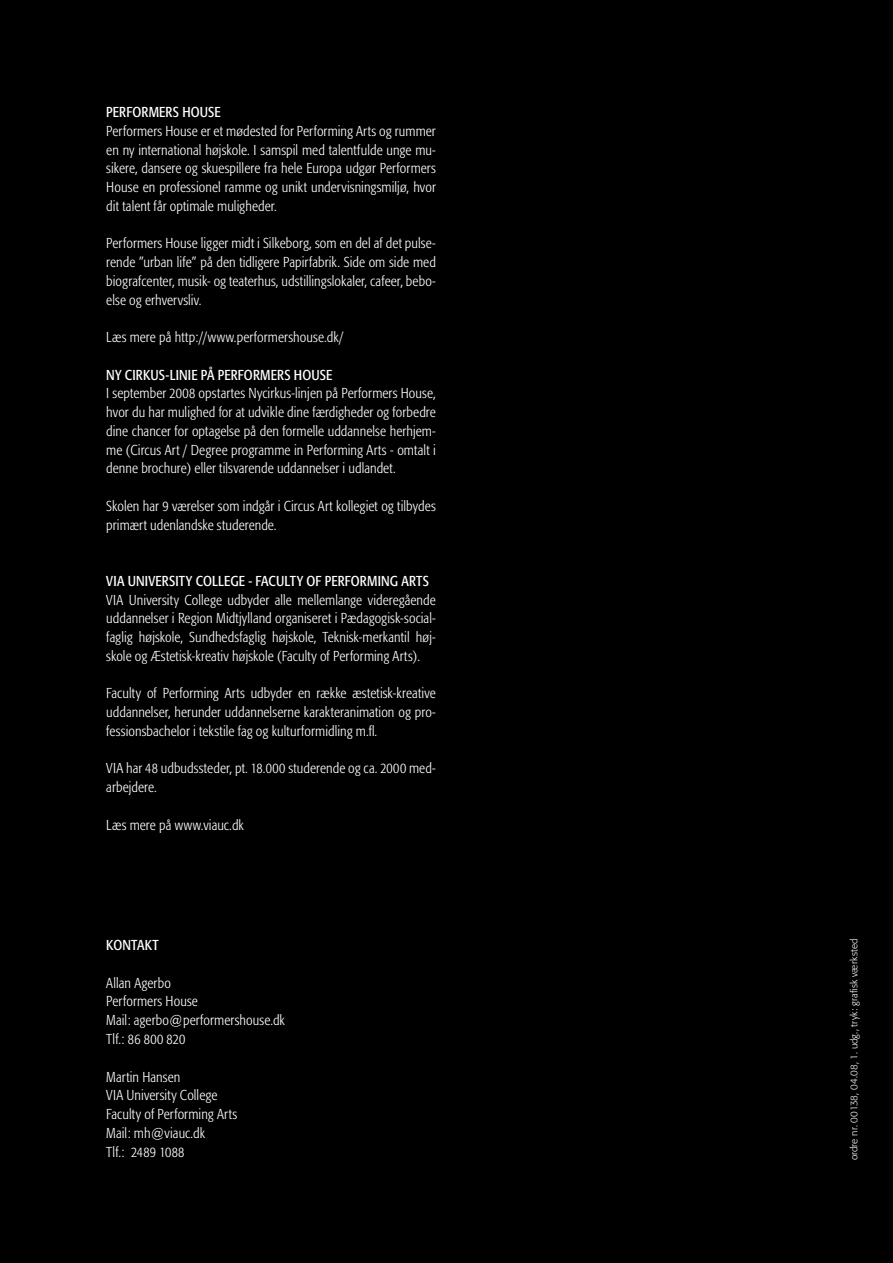
<style>
.page{position:relative;width:893px;height:1263px;background:#000}
.page>*{position:absolute;margin:0;border:0;box-sizing:border-box;transform-origin:0 0}
.t1{font:300 condensed 14.25px/18.8px "Formata";letter-spacing:.005em;color:#fff;text-align:justify}
.t2{font:condensed 14.25px "Formata";letter-spacing:.01em;color:#fff}
.t3{font:300 9.75px "Formata";letter-spacing:.015em;color:#fff}
</style>
<div class="page">
<p class="t2" style="left:106px;top:104px;width:116px">PERFORMERS HOUSE</p>
<p class="t1" style="left:106px;top:122px;width:331px">Performers House er et mødested for Performing Arts og rummer en ny international højskole. I samspil med talentfulde unge mu&shy;sikere, dansere og skuespillere fra hele Europa udgør Performers House en professionel ramme og unikt undervisningsmiljø, hvor dit talent får optimale muligheder.</p>
<p class="t1" style="left:106px;top:234px;width:331px">Performers House ligger midt i Silkeborg, som en del af det pulse&shy;rende ”urban life” på den tidligere Papirfabrik. Side om side med biografcenter, musik- og teaterhus, udstillingslokaler, cafeer, bebo&shy;else og erhvervsliv.</p>
<p class="t1" style="left:106px;top:328px;width:239px">Læs mere på http://www.performershouse.dk/</p>
<p class="t2" style="left:106px;top:366px;width:227px">NY CIRKUS-LINIE PÅ PERFORMERS HOUSE</p>
<p class="t1" style="left:106px;top:384px;width:331px">I september 2008 opstartes Nycirkus-linjen på Performers House, hvor du har mulighed for at udvikle dine færdigheder og forbedre dine chancer for optagelse på den formelle uddannelse herhjem&shy;me (Circus Art / Degree programme in Performing Arts - omtalt i denne brochure) eller tilsvarende uddannelser i udlandet.</p>
<p class="t1" style="left:106px;top:497px;width:331px">Skolen har 9 værelser som indgår i Circus Art kollegiet og tilbydes primært udenlandske studerende.</p>
<p class="t2" style="left:106px;top:572px;width:324px">VIA UNIVERSITY COLLEGE - FACULTY OF PERFORMING ARTS</p>
<p class="t1" style="left:106px;top:590px;width:331px">VIA University College udbyder alle mellemlange videregående uddannelser i Region Midtjylland organiseret i Pædagogisk-social&shy;faglig højskole, Sundhedsfaglig højskole, Teknisk-merkantil høj&shy;skole og Æstetisk-kreativ højskole (Faculty of Performing Arts).</p>
<p class="t1" style="left:106px;top:684px;width:331px">Faculty of Performing Arts udbyder en række æstetisk-kreative uddannelser, herunder uddannelserne karakteranimation og pro&shy;fessionsbachelor i tekstile fag og kulturformidling m.fl.</p>
<p class="t1" style="left:106px;top:759px;width:331px">VIA har 48 udbudssteder, pt. 18.000 studerende og ca. 2000 med&shy;arbejdere.</p>
<p class="t1" style="left:106px;top:815px;width:139px">Læs mere på www.viauc.dk</p>
<p class="t2" style="left:106px;top:937px;width:54px">KONTAKT</p>
<p class="t1" style="left:106px;top:973px;width:180px;text-align:left">Allan Agerbo<br>Performers House<br>Mail: agerbo@performershouse.dk<br>Tlf.: 86 800 820</p>
<p class="t1" style="left:106px;top:1067px;width:132px;text-align:left">Martin Hansen<br>VIA University College<br>Faculty of Performing Arts<br>Mail: mh@viauc.dk<br>Tlf.: 2489 1088</p>
<p class="t3" style="left:848px;top:1160px;width:223px;rotate:-90deg">ordre nr. 00138, 04.08, 1. udg., tryk: grafisk værksted</p>
</div>
